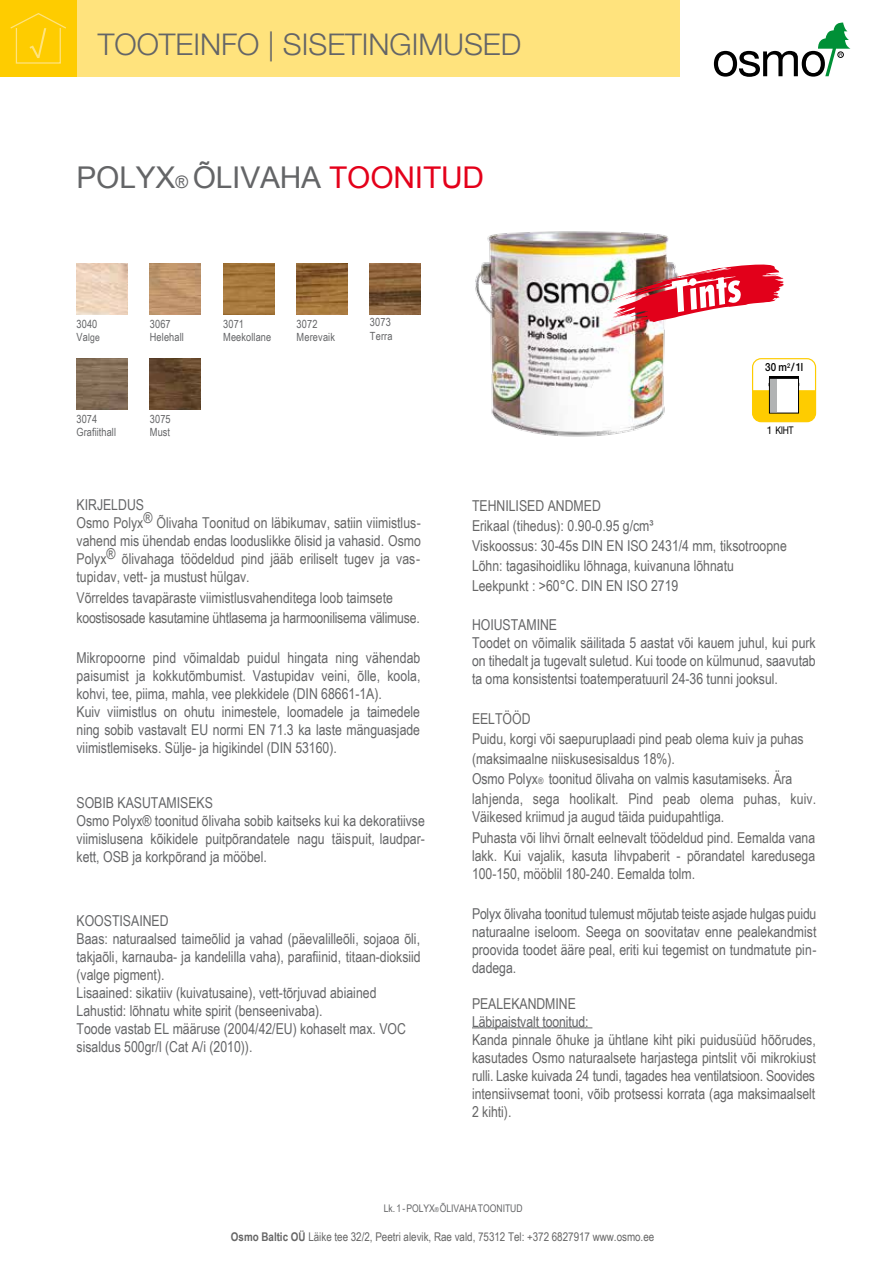
<style>
.page{position:relative;width:893px;height:1263px;background:#fff}
.page>*{position:absolute;margin:0;border:0;box-sizing:border-box;transform-origin:0 0}
.t1{font:300 30px "Helvetica Neue";color:#646567}
.t2{font:30px "Arial";letter-spacing:-.005em;color:#646567}
.t3{font:15px/18px "Arial Narrow";color:#646567}
.t4{font:15px/20.1px "Arial Narrow";color:#666}
.t5{font:12px "Arial Narrow";color:#666}
.t6{font:11.25px/13.5px "Arial Narrow";letter-spacing:.01em;color:#646567}
.t7{font:500 11.25px "Helvetica Neue";color:#000;scale:.87 1}
.t8{font:10.5px "Arial Narrow";letter-spacing:-.005em;color:#646567}
.t9{font:10.5px "Arial Narrow";color:#000}
.s1{font-size:17.25px}
.s2{color:#e4001a}
.s3{font-size:11.25px}
.s4{color:#646567}
.s5{color:#696969}
.s6{color:#666}
.s7{font-family:"Helvetica Neue";font-size:10.8px}
.s8{font-size:9px;color:#646567}
.s9{font-size:6.75px}
.s10{font-weight:700}
</style>
<div class="page">
<div style="left:77px;top:0;width:603px;height:77px;background:#ffe37d"></div>
<div style="left:0;top:0;width:77px;height:77px;background:#fecc00"></div>
<svg style="left:10px;top:13px;width:56px;height:51px"></svg>
<svg style="left:714px;top:23px;width:136px;height:54px"></svg>
<img style="left:223px;top:264px;width:51px;height:51px">
<img style="left:370px;top:264px;width:51px;height:51px">
<img style="left:297px;top:264px;width:51px;height:51px">
<img style="left:77px;top:358px;width:51px;height:51px">
<img style="left:77px;top:264px;width:51px;height:51px">
<img style="left:150px;top:358px;width:51px;height:51px">
<hr style="left:472px;top:1027px;width:120px;height:1px;background:#646567">
<div style="left:752px;top:358px;width:64px;height:64px;border:1px solid #fecc00;border-radius:9px"></div>
<hr style="left:769px;top:377px;width:30px;height:1px;background:#000">
<div style="left:769px;top:378px;width:30px;height:35px;border:1px solid #000"></div>
<svg style="left:753px;top:382px;width:62px;height:40px"></svg>
<div style="left:770px;top:379px;width:7px;height:33px;background:#b1b3b4"></div>
<img style="left:475px;top:231px;width:194px;height:206px">
<img style="left:605px;top:261px;width:179px;height:61px">
<img style="left:150px;top:264px;width:51px;height:51px">
<h1 class="t1" style="left:98px;top:26px;width:425px">TOOTEINFO | SISETINGIMUSED</h1>
<h1 class="t2" style="left:77px;top:163px;width:409px">POLYX<span class="s1">®</span> ÕLIVAHA <span class="s2">TOONITUD</span></h1>
<p class="t6" style="left:77px;top:318px;width:22px">3040</p>
<p class="t8" style="left:77px;top:333px;width:25px"><span class="s3">Va</span>lge</p>
<p class="t6" style="left:77px;top:412px;width:41px">3074<br>Grafiithall</p>
<p class="t6" style="left:150px;top:318px;width:36px">3067<br>Helehall</p>
<p class="t6" style="left:150px;top:413px;width:22px">3075<br>Must</p>
<p class="t6" style="left:223px;top:318px;width:49px">3071<br>Meekollane</p>
<p class="t6" style="left:370px;top:316px;width:24px">3073<br>Terra</p>
<p class="t6" style="left:297px;top:318px;width:40px">3072<br>Merevaik</p>
<p class="t4" style="left:77px;top:497px;width:346px;line-height:18px"><span class="s4">KIRJELDUS<br></span>Osmo <span class="s5">Polyx</span><sup>®</sup> <span class="s5">Õlivaha T</span>oonitud on läbikumav, satiin viimistlus&shy;vahend <span class="s4">mis ühendab endas looduslikke õlisid ja vahasid.</span> Osmo <span class="s5">P</span>olyx® õlivahaga töödeldud pind jääb eriliselt tugev ja vas&shy;tupidav, vett- ja mustust hülgav.</p>
<p class="t4" style="left:77px;top:588px;width:345px">Võrreldes tavapäraste viimistlusvahenditega loob taimsete koostisosade kasutamine ühtlasema ja harmoonilisema välimuse.</p>
<p class="t3" style="left:77px;top:649px;width:345px">Mikropoorne pind võimaldab puidul hingata ning vähendab paisumist ja kokkutõmbumist. Vastupidav veini, õlle, koola, kohvi, tee, piima, mahla, vee plekkidele (DIN 68661-1A).<br>Kuiv viimistlus on ohutu inimestele, loomadele ja taimedele ning sobib vastavalt EU normi EN 71.3 ka laste mänguasjade viimistlemiseks. Sülje- ja higikindel (DIN 53160).</p>
<p class="t3" style="left:77px;top:795px;width:350px">SOBIB KASUTAMISEKS<br>Osmo Polyx® toonitud õlivaha sobib kaitseks kui ka dekoratiivse viimislusena kõikidele puitpõrandatele nagu täispuit, laudpar&shy;kett, OSB ja korkpõrand ja mööbel.</p>
<p class="t3" style="left:77px;top:912px;width:346px">KOOSTISAINED<br>Baas: naturaalsed taimeõlid ja vahad (päevalilleõli, sojaoa õli, takjaõli, karnauba- ja kandelilla vaha), parafiinid, <span class="s6">titaan-dioksiid (valge pigment).</span></p>
<p class="t3" style="left:77px;top:984px;width:331px">Lisaained: sikatiiv (kuivatusaine), vett-tõrjuvad abiained Lahustid: lõhnatu white spirit (benseenivaba).<br>Toode vastab EL määruse (2004/42/EU) kohaselt max. VOC sisaldus 500gr/l (Cat A/i (2010)).</p>
<p class="t7" style="left:765px;top:361px;width:45px">30 m<sup>2</sup>/ 1l</p>
<p class="t9" style="left:766px;top:425px;width:29px"><span class="s7">1</span> KIHT</p>
<p class="t4" style="left:472px;top:496px;width:316px">TEHNILISED ANDMED<br>Erikaal (tihedus): <span class="s4">0.90-0.95 g/cm³<br></span>Viskoossus: 30<span class="s4">-45s DIN EN ISO 2431/4 mm,</span> tiksotroopne Lõhn: tagasihoidliku lõhnaga, kuivanuna lõhnatu Leekpunkt : &gt;60<span class="s4">°C. DIN EN ISO 2719</span></p>
<p class="t3" style="left:472px;top:617px;width:345px">HOIUSTAMINE<br>Toodet on võimalik säilitada 5 aastat või kauem juhul, kui purk on tihedalt ja tugevalt suletud. Kui toode on külmunud, saavutab ta oma konsistentsi toatemperatuuril 24-36 tunni jooksul.</p>
<p class="t4" style="left:472px;top:709px;width:346px">EELTÖÖD<br>Puidu, korgi või saepuruplaadi pind peab olema kuiv ja puhas (maksimaalne niiskusesisaldus 18%).<br><span class="s4">Osmo Polyx</span><span class="s8">®</span> <span class="s4">toonitud õlivaha</span> on valmis kasutamiseks. Ära lahjenda, sega hoolikalt. Pind peab olema puhas, kuiv.</p>
<p class="t4" style="left:472px;top:808px;width:345px">Väikesed kriimud ja augud täida puidupahtliga.<br>Puhasta või lihvi õrnalt eelnevalt töödeldud pind. Eemalda vana</p>
<p class="t4" style="left:472px;top:847px;width:345px;line-height:18px">lakk. Kui vajalik, kasuta lihvpaberit - põrandatel karedusega<br>100-150, mööblil 180-240. Eemalda tolm.</p>
<p class="t3" style="left:472px;top:905px;width:346px;text-align:justify">Polyx õlivaha toonitud tulemust mõjutab teiste asjade hulgas puidu naturaalne iseloom. Seega on soovitatav enne pealekandmist proovida toodet ääre peal, eriti kui tegemist on tundmatute pin&shy;dadega.</p>
<p class="t4" style="left:472px;top:994px;width:105px">PEALEKANDMINE</p>
<p class="t3" style="left:472px;top:1013px;width:118px">Läbipaistvalt toonitud:</p>
<p class="t4" style="left:472px;top:1031px;width:345px;line-height:18px;text-align:justify">Kanda pinnale õhuke ja ühtlane kiht piki puidusüüd hõõrudes, kasutades Osmo naturaalsete harjastega pintslit või mikrokiust rulli. Laske kuivada 24 tundi, tagades hea ventilatsioon. Soovides intensiivsemat tooni, võib protsessi korrata (aga maksimaalselt 2 kihti).</p>
<p class="t8" style="left:384px;top:1203px;width:140px">Lk. 1 - POLYX<span class="s9">®</span> ÕLIVAHA TOONITUD</p>
<p class="t5" style="left:231px;top:1231px;width:425px"><span class="s10">Osmo Baltic OÜ</span> Läike tee 32/2, Peetri alevik, Rae vald, 75312 Tel: +372 6827917 www.osmo.ee</p>
</div>
